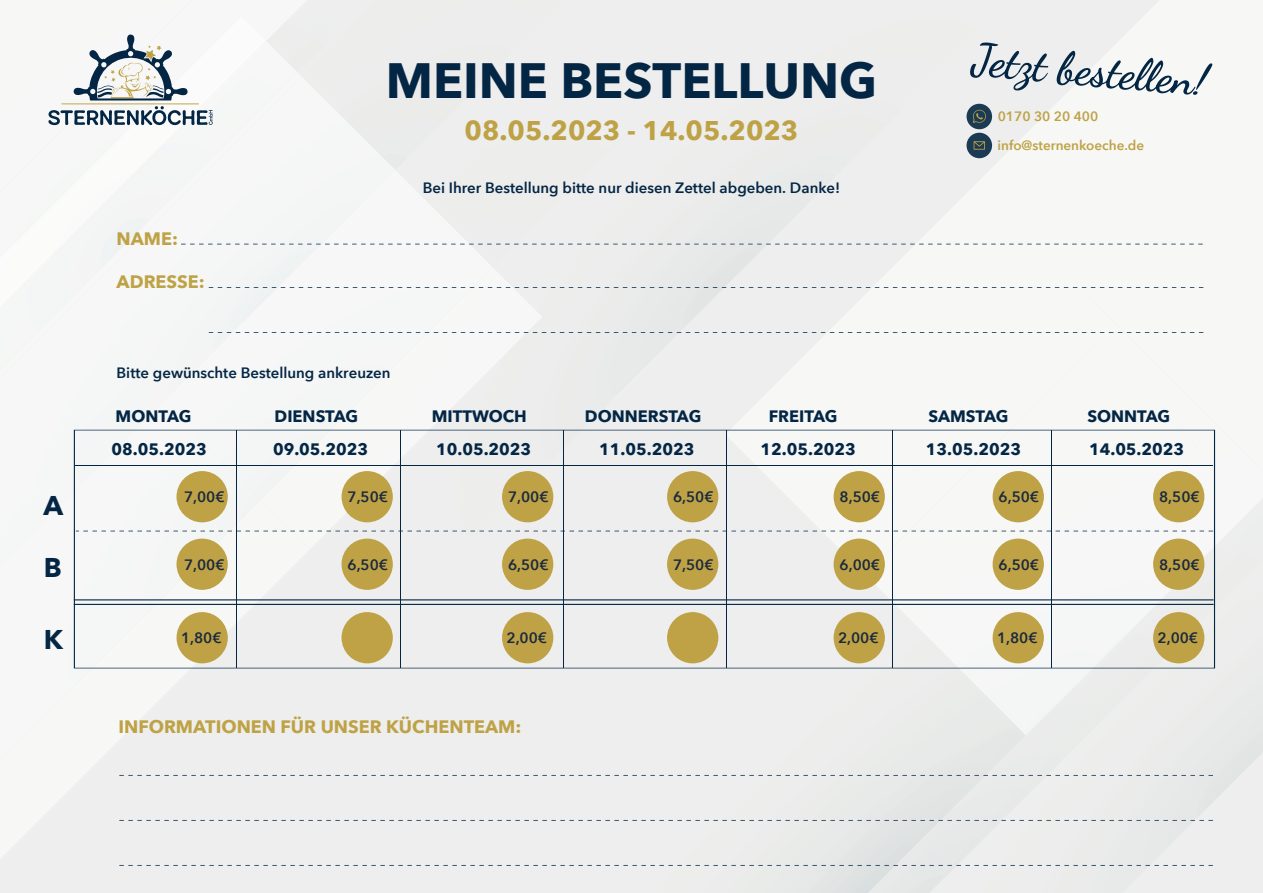
<style>
.page{position:relative;width:1263px;height:893px;background:#edeeed}
.page>*{position:absolute;margin:0;border:0;box-sizing:border-box;transform-origin:0 0}
.t1{font:700 49.5px "Avenir Next";color:#042645}
.t2{font:700 27px "Avenir Next";color:#bea245}
.t3{font:700 27px "Avenir Next";color:#042645}
.t4{font:700 18px "Avenir Next";color:#bea245}
.t5{font:700 16.5px "Avenir Next";color:#042645}
.t6{font:600 15px "Avenir Next";color:#1b293d}
.t7{font:600 15px "Avenir Next";color:#042645}
.t8{font:600 13.5px/28.5px "Avenir Next";color:#bea245}
</style>
<div class="page">
<img style="left:1196px;top:429px;width:20px;height:17px">
<img style="left:966px;top:446px;width:250px;height:289px">
<div style="left:0;top:17px;width:266px;height:289px;background:#f6f7f6"></div>
<svg style="left:48px;top:35px;width:165px;height:91px"></svg>
<svg style="left:74px;top:430px;width:1141px;height:238px"></svg>
<svg style="left:970px;top:42px;width:242px;height:53px"></svg>
<div style="left:966px;top:104px;width:26px;height:25px;background:#1b3a53;border-radius:50%"></div>
<div style="left:966px;top:133px;width:26px;height:25px;background:#1b3a53;border-radius:50%"></div>
<svg style="left:973px;top:141px;width:12px;height:9px"></svg>
<svg style="left:973px;top:110px;width:13px;height:13px"></svg>
<div style="left:176px;top:471px;width:52px;height:51px;background:#bea245;border-radius:50%"></div>
<div style="left:176px;top:539px;width:52px;height:51px;background:#bea245;border-radius:50%"></div>
<hr style="left:564px;top:430px;width:1px;height:237px;background:#042645">
<hr style="left:1051px;top:430px;width:1px;height:237px;background:#042645">
<hr style="left:726px;top:430px;width:1px;height:237px;background:#042645">
<hr style="left:400px;top:430px;width:1px;height:237px;background:#042645">
<hr style="left:237px;top:430px;width:1px;height:237px;background:#042645">
<div style="left:341px;top:471px;width:52px;height:51px;background:#bea245;border-radius:50%"></div>
<div style="left:341px;top:539px;width:52px;height:51px;background:#bea245;border-radius:50%"></div>
<div style="left:502px;top:471px;width:51px;height:51px;background:#bea245;border-radius:50%"></div>
<div style="left:502px;top:539px;width:51px;height:51px;background:#bea245;border-radius:50%"></div>
<div style="left:667px;top:471px;width:51px;height:51px;background:#bea245;border-radius:50%"></div>
<div style="left:667px;top:539px;width:51px;height:51px;background:#bea245;border-radius:50%"></div>
<div style="left:833px;top:471px;width:52px;height:51px;background:#bea245;border-radius:50%"></div>
<div style="left:833px;top:539px;width:52px;height:51px;background:#bea245;border-radius:50%"></div>
<div style="left:992px;top:471px;width:52px;height:51px;background:#bea245;border-radius:50%"></div>
<div style="left:992px;top:539px;width:52px;height:51px;background:#bea245;border-radius:50%"></div>
<svg style="left:76px;top:531px;width:1137px;height:1px"></svg>
<hr style="left:892px;top:430px;width:1px;height:237px;background:#042645">
<div style="left:1153px;top:471px;width:51px;height:51px;background:#bea245;border-radius:50%"></div>
<div style="left:1153px;top:539px;width:51px;height:51px;background:#bea245;border-radius:50%"></div>
<hr style="left:76px;top:465px;width:1137px;height:1px;background:#042645">
<svg style="left:209px;top:287px;width:994px;height:1px"></svg>
<svg style="left:181px;top:244px;width:1022px;height:1px"></svg>
<svg style="left:119px;top:820px;width:1094px;height:1px"></svg>
<svg style="left:119px;top:865px;width:1094px;height:1px"></svg>
<svg style="left:119px;top:775px;width:1094px;height:1px"></svg>
<svg style="left:209px;top:332px;width:994px;height:1px"></svg>
<div style="left:176px;top:612px;width:52px;height:51px;background:#bea245;border-radius:50%"></div>
<div style="left:341px;top:612px;width:52px;height:51px;background:#bea245;border-radius:50%"></div>
<div style="left:502px;top:612px;width:51px;height:51px;background:#bea245;border-radius:50%"></div>
<div style="left:667px;top:612px;width:51px;height:51px;background:#bea245;border-radius:50%"></div>
<div style="left:833px;top:612px;width:52px;height:51px;background:#bea245;border-radius:50%"></div>
<div style="left:992px;top:612px;width:52px;height:51px;background:#bea245;border-radius:50%"></div>
<div style="left:1153px;top:612px;width:51px;height:51px;background:#bea245;border-radius:50%"></div>
<hr style="left:74px;top:599px;width:1139px;height:1px;background:#042645">
<hr style="left:74px;top:604px;width:1139px;height:1px;background:#042645">
<h1 class="t1" style="left:386px;top:37px;width:493px">MEINE BESTELLUNG</h1>
<h2 class="t2" style="left:465px;top:107px;width:335px">08.05.2023 - 14.05.2023</h2>
<p class="t8" style="left:997px;top:102px;width:148px">0170 30 20 400 info@sternenkoeche.de</p>
<p class="t7" style="left:423px;top:175px;width:419px">Bei Ihrer Bestellung bitte nur diesen Zettel abgeben. Danke!</p>
<p class="t4" style="left:117px;top:223px;width:63px">NAME:</p>
<p class="t4" style="left:117px;top:266px;width:90px">ADRESSE:</p>
<p class="t7" style="left:117px;top:360px;width:276px">Bitte gewünschte Bestellung ankreuzen</p>
<p class="t5" style="left:116px;top:402px;width:77px">MONTAG</p>
<p class="t5" style="left:275px;top:402px;width:85px">DIENSTAG</p>
<p class="t5" style="left:432px;top:402px;width:97px">MITTWOCH</p>
<p class="t5" style="left:585px;top:402px;width:118px">DONNERSTAG</p>
<p class="t5" style="left:769px;top:402px;width:70px">FREITAG</p>
<p class="t5" style="left:928px;top:402px;width:82px">SAMSTAG</p>
<p class="t5" style="left:1087px;top:402px;width:84px">SONNTAG</p>
<p class="t5" style="left:112px;top:435px;width:97px">08.05.2023</p>
<p class="t5" style="left:273px;top:435px;width:97px">09.05.2023</p>
<p class="t5" style="left:436px;top:435px;width:97px">10.05.2023</p>
<p class="t5" style="left:599px;top:435px;width:97px">11.05.2023</p>
<p class="t5" style="left:760px;top:435px;width:97px">12.05.2023</p>
<p class="t5" style="left:926px;top:435px;width:97px">13.05.2023</p>
<p class="t5" style="left:1089px;top:435px;width:97px">14.05.2023</p>
<h2 class="t3" style="left:43px;top:482px;width:21px">A</h2>
<p class="t6" style="left:184px;top:484px;width:42px">7,00€</p>
<p class="t6" style="left:348px;top:484px;width:42px">7,50€</p>
<p class="t6" style="left:508px;top:484px;width:42px">7,00€</p>
<p class="t6" style="left:673px;top:484px;width:42px">6,50€</p>
<p class="t6" style="left:840px;top:484px;width:42px">8,50€</p>
<p class="t6" style="left:999px;top:484px;width:42px">6,50€</p>
<p class="t6" style="left:1159px;top:484px;width:42px">8,50€</p>
<h2 class="t3" style="left:44px;top:544px;width:19px">B</h2>
<p class="t6" style="left:184px;top:552px;width:42px">7,00€</p>
<p class="t6" style="left:348px;top:552px;width:42px">6,50€</p>
<p class="t6" style="left:508px;top:552px;width:42px">6,50€</p>
<p class="t6" style="left:673px;top:552px;width:42px">7,50€</p>
<p class="t6" style="left:840px;top:552px;width:42px">6,00€</p>
<p class="t6" style="left:999px;top:552px;width:42px">6,50€</p>
<p class="t6" style="left:1159px;top:552px;width:42px">8,50€</p>
<h2 class="t3" style="left:44px;top:616px;width:21px">K</h2>
<p class="t6" style="left:181px;top:625px;width:42px">1,80€</p>
<p class="t6" style="left:506px;top:625px;width:42px">2,00€</p>
<p class="t6" style="left:838px;top:625px;width:42px">2,00€</p>
<p class="t6" style="left:997px;top:625px;width:42px">1,80€</p>
<p class="t6" style="left:1157px;top:625px;width:42px">2,00€</p>
<p class="t4" style="left:118px;top:711px;width:404px">INFORMATIONEN FÜR UNSER KÜCHENTEAM:</p>
</div>
